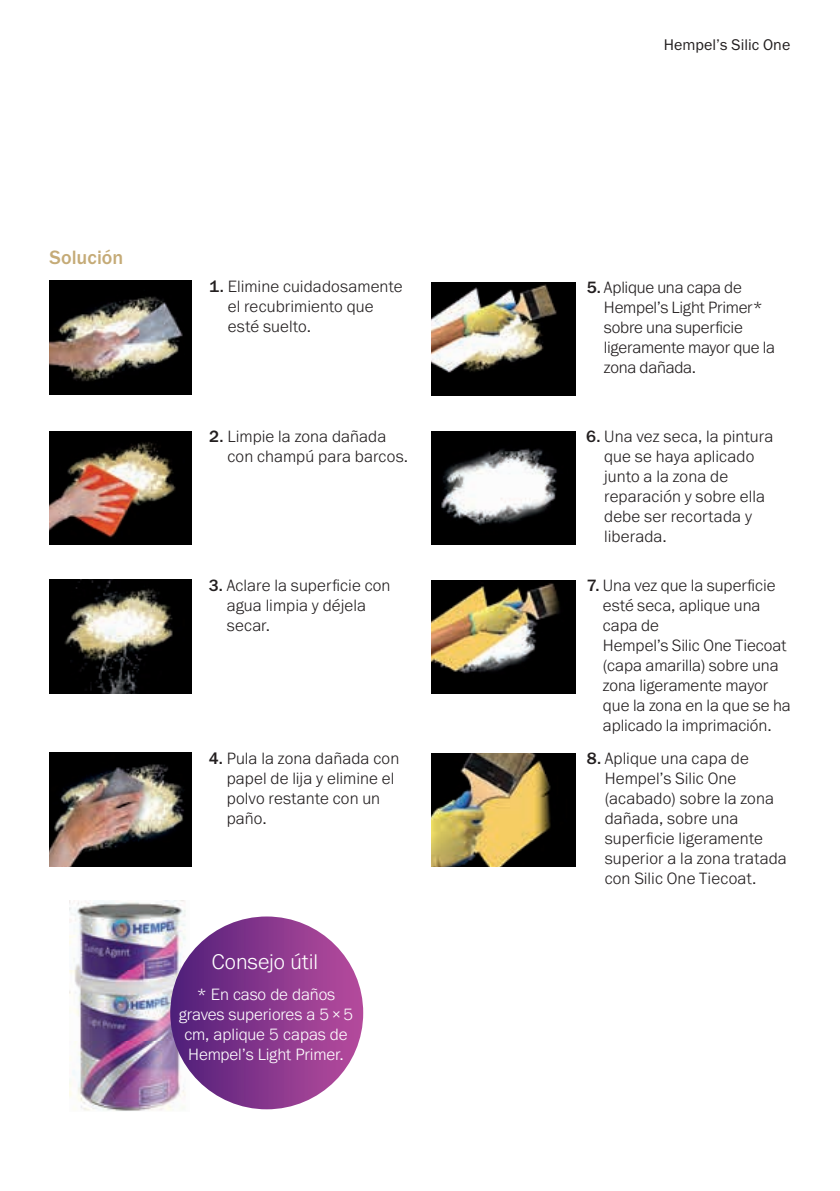
<style>
.page{position:relative;width:840px;height:1191px;background:#fff}
.page>*{position:absolute;margin:0;border:0;box-sizing:border-box;transform-origin:0 0}
.t1{font:300 22px "Franklin Gothic URW";color:#fff}
.t2{font:500 20px "Franklin Gothic URW";letter-spacing:.005em;color:#c5ab77}
.t3{font:300 17px/20px "Franklin Gothic URW";color:#231f20}
.t4{font:300 17px/20px "Franklin Gothic URW";letter-spacing:-.005em;color:#fff;text-align:center}
.t5{font:16px "Franklin Gothic URW Boo";color:#231f20}
.s1{font-weight:500}
</style>
<div class="page">
<img style="left:431px;top:282px;width:144px;height:113px">
<img style="left:431px;top:431px;width:144px;height:113px">
<img style="left:431px;top:580px;width:144px;height:113px">
<img style="left:431px;top:753px;width:144px;height:113px">
<img style="left:70px;top:900px;width:119px;height:211px">
<img style="left:49px;top:281px;width:142px;height:113px">
<img style="left:49px;top:431px;width:142px;height:113px">
<img style="left:50px;top:580px;width:141px;height:113px">
<img style="left:50px;top:753px;width:141px;height:113px">
<div style="left:170px;top:916px;width:193px;height:193px;background:linear-gradient(to right,#51217b,#b94c9d);border-radius:96px"></div>
<p class="t2" style="left:49px;top:245px;width:76px">Solución</p>
<p class="t3" style="left:228px;top:276px;width:176px;text-indent:-19px"><span class="s1">1.</span> Elimine cuidadosamente el recubrimiento que esté suelto.</p>
<p class="t3" style="left:227px;top:426px;width:182px;text-indent:-18px"><span class="s1">2.</span> Limpie la zona dañada con champú para barcos.</p>
<p class="t3" style="left:227px;top:575px;width:165px;text-indent:-18px"><span class="s1">3.</span> Aclare la superficie con agua limpia y déjela secar.</p>
<p class="t3" style="left:226px;top:748px;width:174px;text-indent:-18px"><span class="s1">4.</span> Pula la zona dañada con papel de lija y elimine el polvo restante con un paño.</p>
<p class="t1" style="left:212px;top:947px;width:108px">Consejo útil</p>
<p class="t4" style="left:178px;top:984px;width:176px">* En caso de daños graves superiores a 5 × 5 cm, aplique 5 capas de<br>Hempel’s Light Primer.</p>
<p class="t5" style="left:663px;top:34px;width:128px">Hempel’s Silic One</p>
<p class="t3" style="left:603px;top:277px;width:172px;text-indent:-17px"><span class="s1">5.</span> Aplique una capa de<br>Hempel’s Light Primer* sobre una superficie ligeramente mayor que la zona dañada.</p>
<p class="t3" style="left:604px;top:426px;width:171px;text-indent:-18px"><span class="s1">6.</span> Una vez seca, la pintura que se haya aplicado junto a la zona de reparación y sobre ella debe ser recortada y liberada.</p>
<p class="t3" style="left:602px;top:575px;width:189px;text-indent:-16px"><span class="s1">7.</span> Una vez que la superficie esté seca, aplique una capa de<br>Hempel’s Silic One Tiecoat (capa amarilla) sobre una zona ligeramente mayor que la zona en la que se ha aplicado la imprimación.</p>
<p class="t3" style="left:604px;top:748px;width:184px;text-indent:-18px"><span class="s1">8.</span> Aplique una capa de<br>Hempel’s Silic One (acabado) sobre la zona dañada, sobre una superficie ligeramente superior a la zona tratada con Silic One Tiecoat.</p>
</div>
